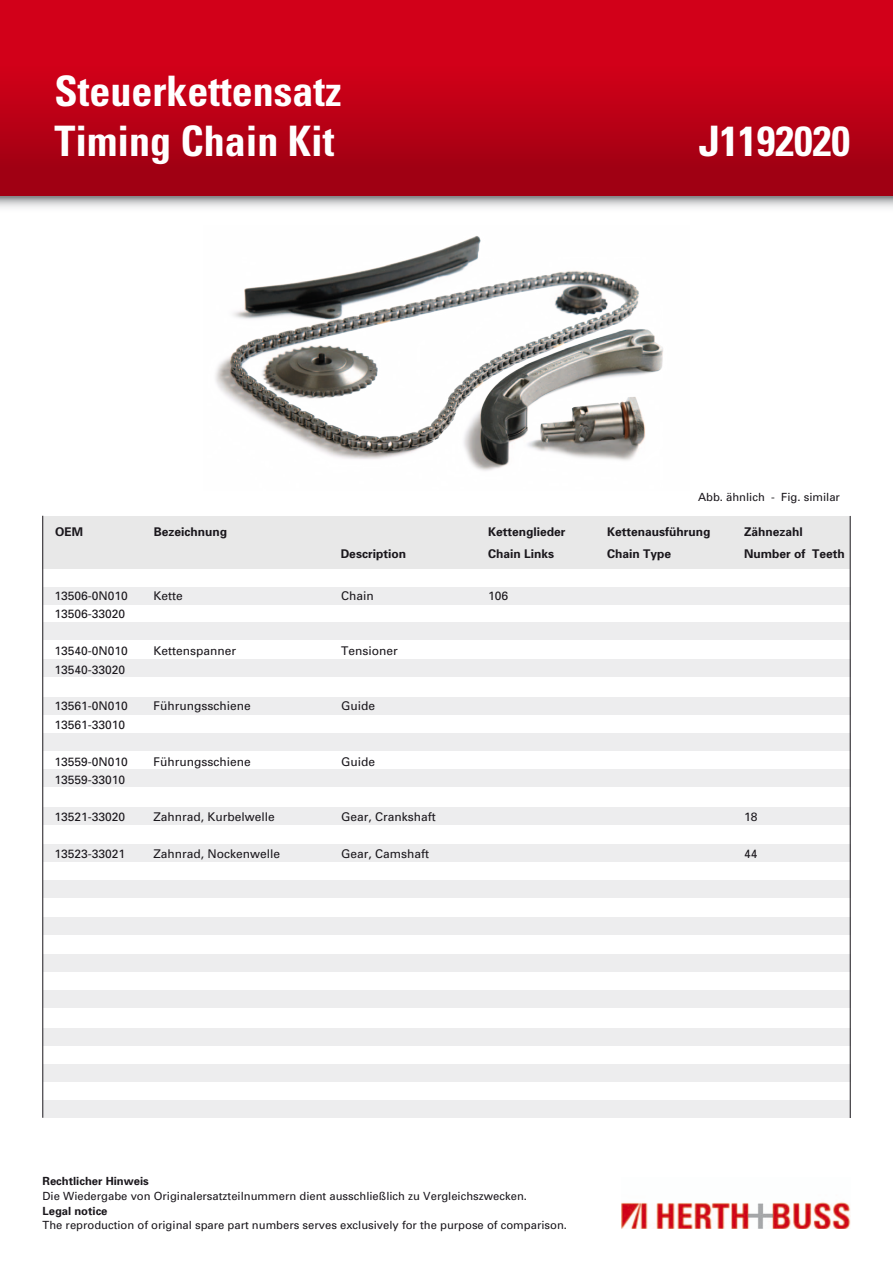
<style>
.page{position:relative;width:893px;height:1263px;background:#fff}
.page>*{position:absolute;margin:0;border:0;box-sizing:border-box;transform-origin:0 0}
.t1{font:700 condensed 42px/50.4px "Univers";color:#fff}
.t2{font:12px "Univers";color:#1a171c}
.t3{font:700 12px "Univers";color:#1a171c}
.t4{font:11.25px "Univers";color:#1a171c}
.t5{font:700 11.25px "Univers";color:#1a171c}
</style>
<div class="page">
<div style="left:0;top:0;width:893px;height:197px;background:linear-gradient(to bottom,#df001a,#9e0012)"></div>
<svg style="left:0;top:197px;width:893px;height:11px"></svg>
<div style="left:43px;top:516px;width:807px;height:53px;background:#e8e8e8"></div>
<img style="left:621px;top:1202px;width:229px;height:27px">
<img style="left:215px;top:236px;width:448px;height:235px">
<div style="left:43px;top:588px;width:807px;height:17px;background:#ededee"></div>
<div style="left:43px;top:623px;width:807px;height:17px;background:#ededee"></div>
<div style="left:43px;top:659px;width:807px;height:17px;background:#ededee"></div>
<div style="left:43px;top:697px;width:807px;height:17px;background:#ededee"></div>
<div style="left:43px;top:733px;width:807px;height:17px;background:#ededee"></div>
<div style="left:43px;top:769px;width:807px;height:17px;background:#ededee"></div>
<div style="left:43px;top:807px;width:807px;height:17px;background:#ededee"></div>
<div style="left:43px;top:845px;width:807px;height:17px;background:#ededee"></div>
<div style="left:43px;top:881px;width:807px;height:17px;background:#ededee"></div>
<div style="left:43px;top:917px;width:807px;height:17px;background:#ededee"></div>
<div style="left:43px;top:955px;width:807px;height:17px;background:#ededee"></div>
<div style="left:43px;top:991px;width:807px;height:17px;background:#ededee"></div>
<div style="left:43px;top:1028px;width:807px;height:17px;background:#ededee"></div>
<div style="left:43px;top:1065px;width:807px;height:17px;background:#ededee"></div>
<div style="left:43px;top:1101px;width:807px;height:17px;background:#ededee"></div>
<hr style="left:42px;top:516px;width:1px;height:602px;background:#1a171c">
<hr style="left:850px;top:516px;width:1px;height:602px;background:#1a171c">
<h1 class="t1" style="left:55px;top:65px;width:289px">Steuerkettensatz<br>Timing Chain Kit</h1>
<h1 class="t1" style="left:699px;top:116px;width:153px">J1192020</h1>
<p class="t4" style="left:698px;top:490px;width:143px">Abb. ähnlich - Fig. similar</p>
<p class="t3" style="left:55px;top:524px;width:29px">OEM</p>
<p class="t3" style="left:154px;top:524px;width:75px">Bezeichnung</p>
<p class="t3" style="left:488px;top:524px;width:79px">Kettenglieder</p>
<p class="t3" style="left:607px;top:524px;width:105px">Kettenausführung</p>
<p class="t3" style="left:744px;top:524px;width:60px">Zähnezahl</p>
<p class="t3" style="left:341px;top:546px;width:67px">Description</p>
<p class="t3" style="left:488px;top:546px;width:68px">Chain Links</p>
<p class="t3" style="left:607px;top:546px;width:66px">Chain Type</p>
<p class="t3" style="left:744px;top:546px;width:102px">Number of Teeth</p>
<p class="t2" style="left:55px;top:588px;width:75px">13506-0N010</p>
<p class="t2" style="left:154px;top:588px;width:31px">Kette</p>
<p class="t2" style="left:341px;top:588px;width:34px">Chain</p>
<p class="t2" style="left:488px;top:588px;width:22px">106</p>
<p class="t2" style="left:55px;top:607px;width:72px">13506-33020</p>
<p class="t2" style="left:55px;top:643px;width:75px">13540-0N010</p>
<p class="t2" style="left:154px;top:643px;width:84px">Kettenspanner</p>
<p class="t2" style="left:341px;top:643px;width:58px">Tensioner</p>
<p class="t2" style="left:55px;top:662px;width:72px">13540-33020</p>
<p class="t2" style="left:55px;top:699px;width:75px">13561-0N010</p>
<p class="t2" style="left:154px;top:699px;width:99px">Führungsschiene</p>
<p class="t2" style="left:341px;top:699px;width:36px">Guide</p>
<p class="t2" style="left:55px;top:717px;width:72px">13561-33010</p>
<p class="t2" style="left:55px;top:754px;width:75px">13559-0N010</p>
<p class="t2" style="left:154px;top:754px;width:99px">Führungsschiene</p>
<p class="t2" style="left:341px;top:754px;width:36px">Guide</p>
<p class="t2" style="left:55px;top:772px;width:72px">13559-33010</p>
<p class="t2" style="left:55px;top:809px;width:72px">13521-33020</p>
<p class="t2" style="left:154px;top:809px;width:123px">Zahnrad, Kurbelwelle</p>
<p class="t2" style="left:341px;top:809px;width:96px">Gear, Crankshaft</p>
<p class="t2" style="left:744px;top:809px;width:15px">18</p>
<p class="t2" style="left:55px;top:846px;width:72px">13523-33021</p>
<p class="t2" style="left:154px;top:846px;width:128px">Zahnrad, Nockenwelle</p>
<p class="t2" style="left:341px;top:846px;width:90px">Gear, Camshaft</p>
<p class="t2" style="left:744px;top:846px;width:15px">44</p>
<p class="t5" style="left:43px;top:1174px;width:108px">Rechtlicher Hinweis</p>
<p class="t4" style="left:43px;top:1189px;width:486px">Die Wiedergabe von Originalersatzteilnummern dient ausschließlich zu Vergleichszwecken.</p>
<p class="t5" style="left:43px;top:1203px;width:67px">Legal notice</p>
<p class="t4" style="left:43px;top:1218px;width:526px">The reproduction of original spare part numbers serves exclusively for the purpose of comparison.</p>
</div>
